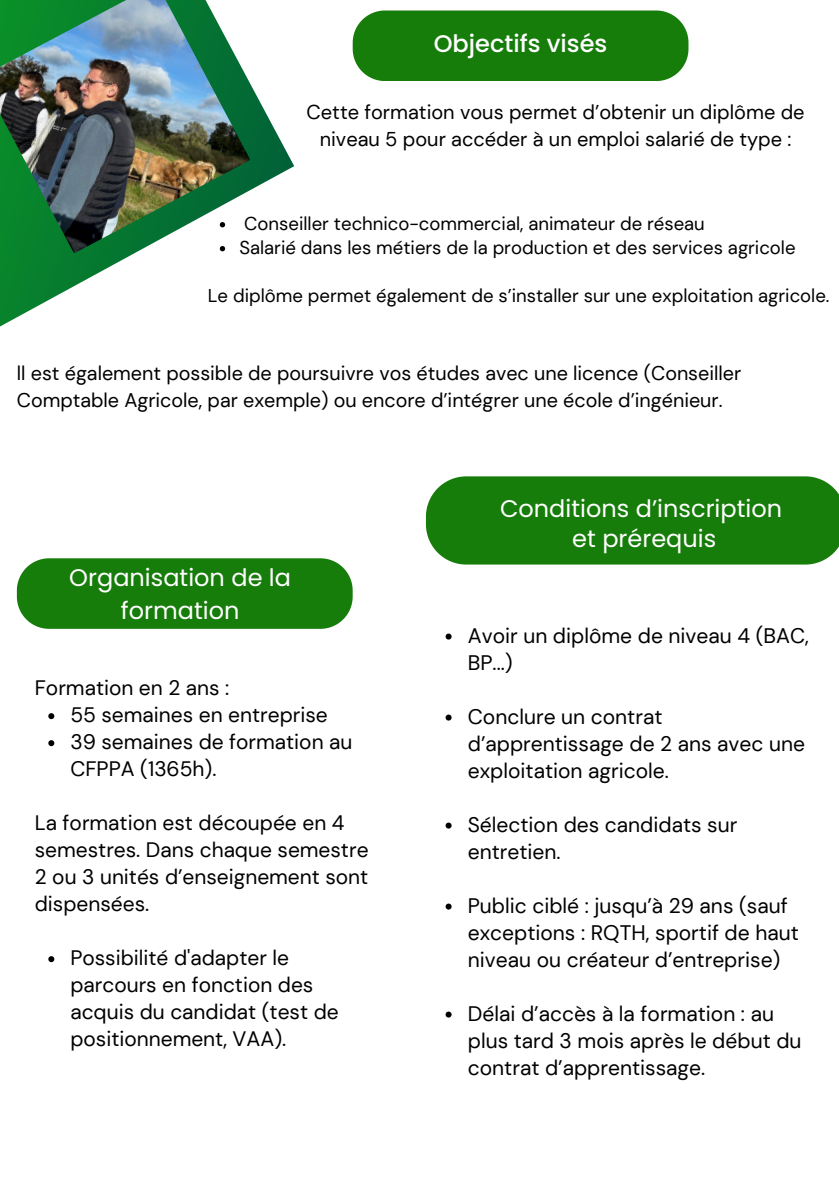
<style>
.page{position:relative;width:839px;height:1191px;background:#fff}
.page>*{position:absolute;margin:0;border:0;box-sizing:border-box;transform-origin:0 0}
.t1{font:24px/33px "Poppins";color:#fff;text-align:center}
.t2{font:500 24px "Poppins";color:#fff}
.t3{font:21px/27px "DM Sans";color:#000}
.t4{font:20px/27px "DM Sans";color:#000;text-align:center}
.t5{font:19.8px/27px "DM Sans";color:#000}
.t6{font:18.6px "DM Sans";color:#000}
</style>
<div class="page">
<svg style="left:0;top:83px;width:294px;height:244px"></svg>
<img style="left:0;top:0;width:250px;height:253px">
<div style="left:352px;top:11px;width:336px;height:70px;background:#177d0a"></div>
<div style="left:17px;top:558px;width:335px;height:71px;background:#177d0a"></div>
<div style="left:426px;top:476px;width:412px;height:89px;background:#177d0a"></div>
<svg style="left:220px;top:222px;width:5px;height:5px"></svg>
<svg style="left:220px;top:246px;width:5px;height:5px"></svg>
<svg style="left:48px;top:713px;width:6px;height:6px"></svg>
<svg style="left:48px;top:740px;width:6px;height:6px"></svg>
<svg style="left:48px;top:956px;width:6px;height:6px"></svg>
<svg style="left:445px;top:634px;width:6px;height:6px"></svg>
<svg style="left:445px;top:715px;width:6px;height:6px"></svg>
<svg style="left:445px;top:823px;width:6px;height:6px"></svg>
<svg style="left:445px;top:904px;width:6px;height:6px"></svg>
<svg style="left:445px;top:1012px;width:6px;height:6px"></svg>
<p class="t2" style="left:434px;top:27px;width:175px">Objectifs visés</p>
<h3 class="t4" style="left:306px;top:99px;width:499px">Cette formation vous permet d’obtenir un diplôme de niveau 5 pour accéder à un emploi salarié de type :</h3>
<p class="t6" style="left:244px;top:212px;width:462px">Conseiller technico-commercial, animateur de réseau</p>
<h2 class="t6" style="left:239px;top:236px;width:557px">Salarié dans les métiers de la production et des services agricole</h2>
<p class="t6" style="left:208px;top:283px;width:623px">Le diplôme permet également de s’installer sur une exploitation agricole.</p>
<p class="t5" style="left:17px;top:360px;width:726px">ll est également possible de poursuivre vos études avec une licence (Conseiller<br>Comptable Agricole, par exemple) ou encore d’intégrer une école d’ingénieur.</p>
<p class="t1" style="left:69px;top:561px;width:223px">Organisation de la formation</p>
<h1 class="t3" style="left:35px;top:675px;width:196px">Formation en 2 ans :</h1>
<h3 class="t3" style="left:70px;top:702px;width:259px">55 semaines en entreprise</h3>
<p class="t3" style="left:70px;top:729px;width:283px">39 semaines de formation au<br>CFPPA (1365h).</p>
<p class="t3" style="left:35px;top:810px;width:335px">La formation est découpée en 4 semestres. Dans chaque semestre<br>2 ou 3 unités d’enseignement sont dispensées.</p>
<p class="t3" style="left:70px;top:945px;width:270px">Possibilité d'adapter le parcours en fonction des acquis du candidat (test de positionnement, VAA).</p>
<p class="t1" style="left:500px;top:494px;width:283px;line-height:30px">Conditions d’inscription et prérequis</p>
<h3 class="t3" style="left:468px;top:622px;width:342px">Avoir un diplôme de niveau 4 (BAC,<br>BP...)</h3>
<p class="t3" style="left:468px;top:703px;width:339px">Conclure un contrat d’apprentissage de 2 ans avec une exploitation agricole.</p>
<h2 class="t3" style="left:468px;top:811px;width:271px">Sélection des candidats sur entretien.</h2>
<p class="t3" style="left:468px;top:892px;width:332px">Public ciblé : jusqu’à 29 ans (sauf exceptions : RQTH, sportif de haut niveau ou créateur d’entreprise)</p>
<p class="t3" style="left:468px;top:1000px;width:335px">Délai d’accès à la formation : au plus tard 3 mois après le début du contrat d’apprentissage.</p>
</div>
